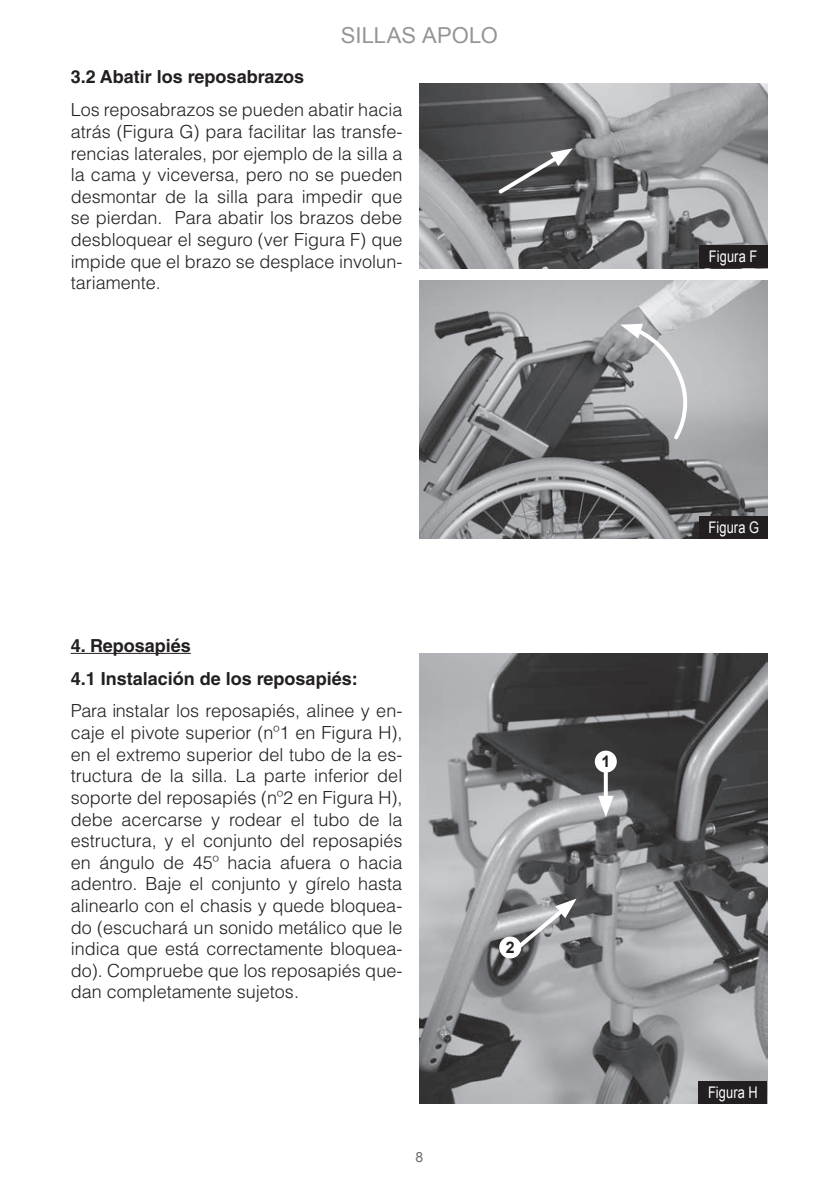
<style>
.page{position:relative;width:839px;height:1192px;background:#fff}
.page>*{position:absolute;margin:0;border:0;box-sizing:border-box;transform-origin:0 0}
.t1{font:22px "Arial";color:#939598}
.t2{font:300 18px/21.6px "Helvetica LT Std";color:#231f20;text-align:justify}
.t3{font:700 18px/33px "Helvetica LT Std";color:#231f20}
.t4{font:16px "Arial";letter-spacing:.01em;color:#fff;scale:.8 1}
.t5{font:700 16px "Arial";color:#231f20}
.t6{font:14px "Arial";color:#6c6d70}
</style>
<div class="page">
<hr style="left:71px;top:653px;width:120px;height:1px;background:#231f20">
<img style="left:419px;top:84px;width:348px;height:184px">
<div style="left:699px;top:245px;width:68px;height:23px;background:#231f20"></div>
<img style="left:419px;top:653px;width:348px;height:450px">
<div style="left:698px;top:1081px;width:68px;height:22px;background:#231f20"></div>
<img style="left:419px;top:280px;width:348px;height:258px">
<div style="left:699px;top:516px;width:68px;height:23px;background:#231f20"></div>
<svg style="left:620px;top:324px;width:72px;height:117px"></svg>
<svg style="left:495px;top:148px;width:77px;height:49px"></svg>
<div style="left:499px;top:936px;width:22px;height:22px;background:#fff;border-radius:50%"></div>
<svg style="left:512px;top:898px;width:64px;height:55px"></svg>
<svg style="left:603px;top:773px;width:4px;height:23px"></svg>
<svg style="left:598px;top:796px;width:15px;height:21px"></svg>
<div style="left:594px;top:751px;width:22px;height:22px;background:#fff;border-radius:50%"></div>
<p class="t1" style="left:341px;top:21px;width:158px">SILLAS APOLO</p>
<p class="t3" style="left:71px;top:60px;width:235px">3.2 Abatir los reposabrazos</p>
<p class="t2" style="left:71px;top:99px;width:333px">Los reposabrazos se pueden abatir hacia atrás (Figura G) para facilitar las transfe&shy;rencias laterales, por ejemplo de la silla a la cama y viceversa, pero no se pueden desmontar de la silla para impedir que se pierdan. Para abatir los brazos debe desbloquear el seguro (ver Figura F) que impide que el brazo se desplace involun&shy;tariamente.</p>
<p class="t3" style="left:71px;top:628px;width:288px">4. Reposapiés<br>4.1 Instalación de los reposapiés:</p>
<p class="t2" style="left:71px;top:700px;width:333px">Para instalar los reposapiés, alinee y en&shy;caje el pivote superior (nº1 en Figura H), en el extremo superior del tubo de la es&shy;tructura de la silla. La parte inferior del soporte del reposapiés (nº2 en Figura H), debe acercarse y rodear el tubo de la estructura, y el conjunto del reposapiés en ángulo de 45º hacia afuera o hacia adentro. Baje el conjunto y gírelo hasta alinearlo con el chasis y quede bloquea&shy;do (escuchará un sonido metálico que le indica que está correctamente bloquea&shy;do). Compruebe que los reposapiés que&shy;dan completamente sujetos.</p>
<p class="t6" style="left:415px;top:1148px;width:9px">8</p>
<p class="t5" style="left:505px;top:937px;width:10px">2</p>
<p class="t5" style="left:601px;top:751px;width:10px">1</p>
<p class="t4" style="left:708px;top:246px;width:62px">Figura F</p>
<p class="t4" style="left:708px;top:517px;width:65px">Figura G</p>
<p class="t4" style="left:708px;top:1082px;width:64px">Figura H</p>
</div>
